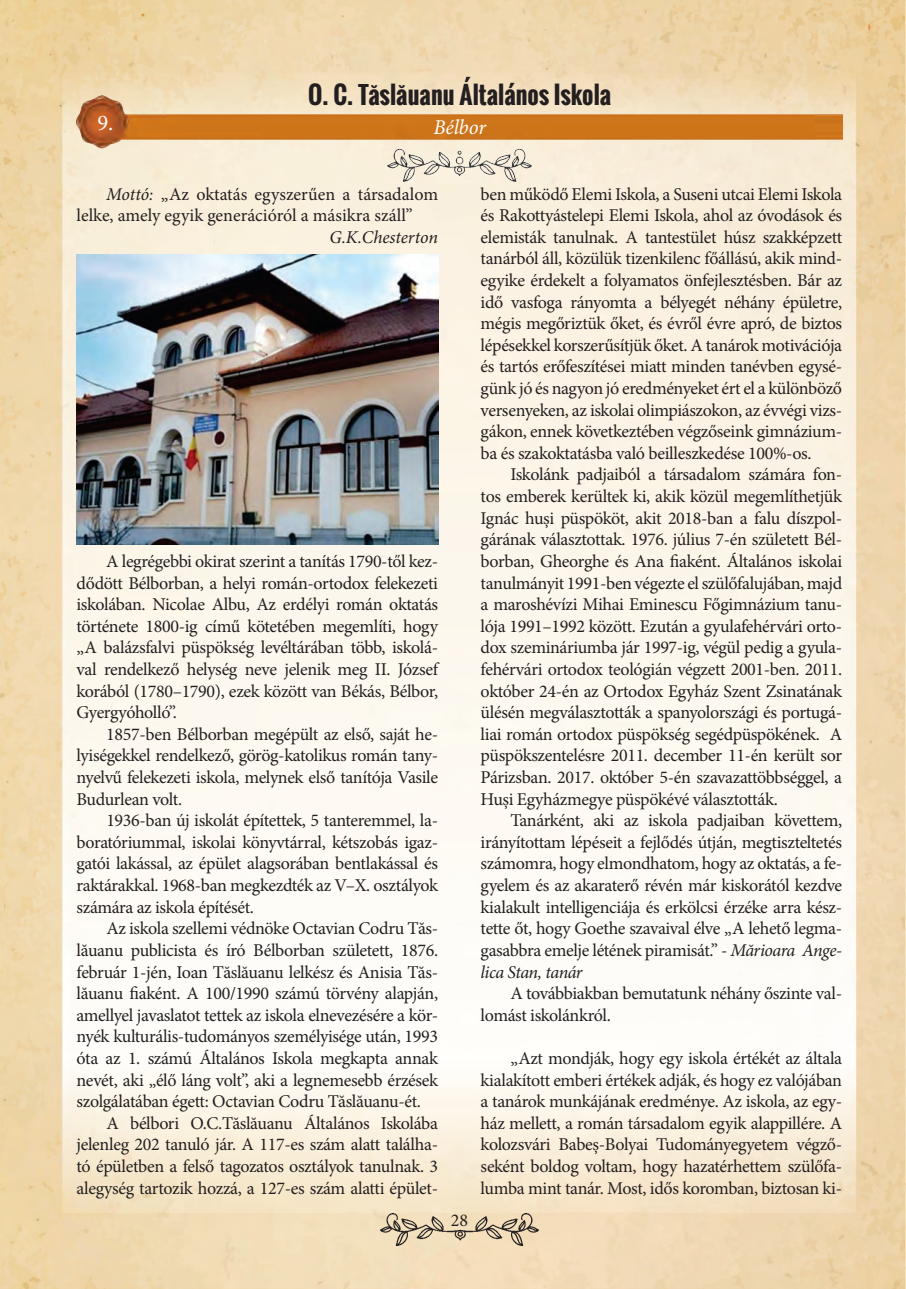
<style>
.page{position:relative;width:906px;height:1289px;background:#fff}
.page>*{position:absolute;margin:0;border:0;box-sizing:border-box;transform-origin:0 0}
.cim{font:700 24px "Oswald";color:#231f20}
.szam{font:22.5px "Minion Pro";color:#fff}
.t1{font:italic 21px "Minion Pro";letter-spacing:-.01em;color:#fff}
.szoveg{font:18px/21.6px "Minion Pro";letter-spacing:-.02em;color:#231f20;text-align:justify}
.szoveg-2{font:18px/21.6px "Minion Pro";color:#231f20}
.szoveg-3{font:italic 18px "Minion Pro";letter-spacing:-.01em;color:#231f20}
.s1{font-style:italic}
</style>
<div class="page">
<img style="left:0;top:0;width:906px;height:1288px">
<img style="left:380px;top:1212px;width:158px;height:33px">
<img style="left:77px;top:96px;width:765px;height:85px">
<img style="left:77px;top:254px;width:362px;height:290px">
<p class="cim" style="left:308px;top:77px;width:305px">O. C. Tăslăuanu Általános Iskola</p>
<p class="szam" style="left:97px;top:108px;width:17px">9.</p>
<p class="t1" style="left:433px;top:113px;width:54px">Bélbor</p>
<p class="szoveg-2" style="left:77px;top:183px;width:363px;text-indent:30px"><span class="s1">Mottó:</span> „Az oktatás egyszerűen a társadalom lelke, amely egyik generációról a másikra száll”</p>
<p class="szoveg-3" style="left:329px;top:225px;width:110px">G.K.Chesterton</p>
<p class="szoveg" style="left:77px;top:550px;width:363px;text-indent:30px">A legrégebbi okirat szerint a tanítás 1790-től kez&shy;dődött Bélborban, a helyi román-ortodox felekezeti iskolában. Nicolae Albu, Az erdélyi román oktatás története 1800-ig című kötetében megemlíti, hogy „A balázsfalvi püspökség levéltárában több, iskolá&shy;val rendelkező helység neve jelenik meg II. József korából (1780–1790), ezek között van Békás, Bélbor, Gyergyóholló”.</p>
<p class="szoveg" style="left:77px;top:723px;width:363px;text-indent:30px">1857-ben Bélborban megépült az első, saját he&shy;lyiségekkel rendelkező, görög-katolikus román tan - nyelvű felekezeti iskola, melynek első tanítója Vasile Budurlean volt.</p>
<p class="szoveg" style="left:77px;top:809px;width:363px;text-indent:30px">1936-ban új iskolát építettek, 5 tanteremmel, la&shy;boratóriummal, iskolai könyvtárral, kétszobás igaz&shy;gatói lakással, az épület alagsorában bentlakással és raktárakkal. 1968-ban megkezdték az V–X. osztályok számára az iskola építését.</p>
<p class="szoveg" style="left:77px;top:917px;width:363px;text-indent:30px">Az iskola szellemi védnöke Octavian Codru Tăs&shy;lăuanu publicista és író Bélborban született, 1876. február 1-jén, Ioan Tăslăuanu lelkész és Anisia Tăs&shy;lăuanu fiaként. A 100/1990 számú törvény alapján, amellyel javaslatot tettek az iskola elnevezésére a kör&shy;nyék kulturális-tudományos személyisége után, 1993 óta az 1. számú Általános Iskola megkapta annak nevét, aki „élő láng volt”, aki a legnemesebb érzések szolgálatában égett: Octavian Codru Tăslăuanu-ét.</p>
<p class="szoveg" style="left:77px;top:1112px;width:363px;text-indent:30px">A bélbori O.C.Tăslăuanu Általános Iskolába jelenleg 202 tanuló jár. A 117-es szám alatt találha&shy;tó épületben a felső tagozatos osztályok tanulnak. 3 alegység tartozik hozzá, a 127-es szám alatti épület-</p>
<p class="szoveg" style="left:451px;top:1209px;width:19px">28</p>
<p class="szoveg" style="left:480px;top:183px;width:363px">ben működő Elemi Iskola, a Suseni utcai Elemi Iskola és Rakottyástelepi Elemi Iskola, ahol az óvodások és elemisták tanulnak. A tantestület húsz szakképzett tanárból áll, közülük tizenkilenc főállású, akik mind&shy;egyike érdekelt a folyamatos önfejlesztésben. Bár az idő vasfoga rányomta a bélyegét néhány épületre, mégis megőriztük őket, és évről évre apró, de biztos lépésekkel korszerűsítjük őket. A tanárok motivációja és tartós erőfeszítései miatt minden tanévben egysé&shy;günk jó és nagyon jó eredményeket ért el a különböző versenyeken, az iskolai olimpiászokon, az évvégi vizs&shy;gákon, ennek következtében végzőseink gimnázium&shy;ba és szakoktatásba való beilleszkedése 100%-os.</p>
<p class="szoveg" style="left:480px;top:464px;width:363px;text-indent:30px">Iskolánk padjaiból a társadalom számára fon&shy;tos emberek kerültek ki, akik közül megemlíthetjük Ignác huși püspököt, akit 2018-ban a falu díszpol&shy;gárának választottak. 1976. július 7-én született Bél&shy;borban, Gheorghe és Ana fiaként. Általános iskolai tanulmányit 1991-ben végezte el szülőfalujában, majd a maroshévízi Mihai Eminescu Főgimnázium tanu&shy;lója 1991–1992 között. Ezután a gyulafehérvári orto&shy;dox szemináriumba jár 1997-ig, végül pedig a gyula&shy;fehérvári ortodox teológián végzett 2001-ben. 2011. október 24-én az Ortodox Egyház Szent Zsinatának ülésén megválasztották a spanyolországi és portugá&shy;liai román ortodox püspökség segédpüspökének. A püspökszentelésre 2011. december 11-én került sor Párizsban. 2017. október 5-én szavazattöbbséggel, a Huși Egyházmegye püspökévé választották.</p>
<p class="szoveg" style="left:480px;top:809px;width:363px;text-indent:30px">Tanárként, aki az iskola padjaiban követtem, irányítottam lépéseit a fejlődés útján, megtiszteltetés számomra, hogy elmondhatom, hogy az oktatás, a fe&shy;gyelem és az akaraterő révén már kiskorától kezdve kialakult intelligenciája és erkölcsi érzéke arra kész&shy;tette őt, hogy Goethe szavaival élve „A lehető legma&shy;gasabbra emelje létének piramisát.” - <span class="s1">Mărioara Ange&shy;lica Stan, tanár</span></p>
<p class="szoveg" style="left:480px;top:982px;width:363px;text-indent:30px">A továbbiakban bemutatunk néhány őszinte val&shy;lomást iskolánkról.</p>
<p class="szoveg" style="left:480px;top:1047px;width:363px;text-indent:30px">„Azt mondják, hogy egy iskola értékét az általa kialakított emberi értékek adják, és hogy ez valójában a tanárok munkájának eredménye. Az iskola, az egy&shy;ház mellett, a román társadalom egyik alappillére. A kolozsvári Babeș-Bolyai Tudományegyetem végző&shy;seként boldog voltam, hogy hazatérhettem szülőfa&shy;lumba mint tanár. Most, idős koromban, biztosan ki-</p>
</div>
